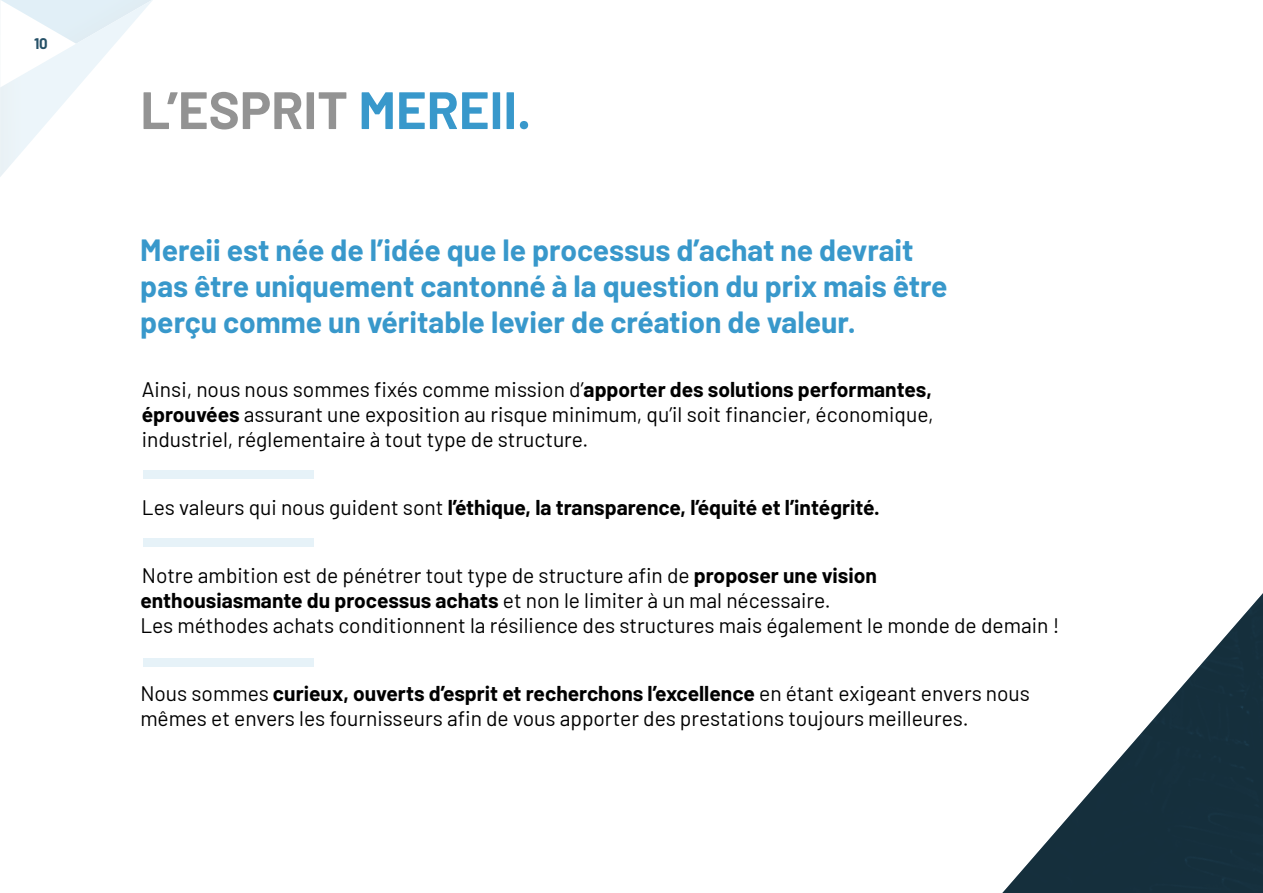
<style>
.page{position:relative;width:1263px;height:893px;background:#fff}
.page>*{position:absolute;margin:0;border:0;box-sizing:border-box;transform-origin:0 0}
.t1{font:700 52.5px "Barlow";color:#939393}
.t2{font:700 30px/36px "Barlow";color:#3898cb}
.t3{font:21px/25.2px "Barlow";color:#000}
.t4{font:700 21px "Barlow";color:#000}
.t5{font:700 15px "Barlow";color:#255067}
.s1{color:#3898cb}
.s2{font-weight:700}
.s3{font-weight:400}
</style>
<div class="page">
<svg style="left:0;top:0;width:153px;height:177px"></svg>
<svg style="left:1002px;top:593px;width:261px;height:300px"></svg>
<div style="left:143px;top:471px;width:170px;height:8px;background:#e6f2f8"></div>
<div style="left:143px;top:539px;width:170px;height:8px;background:#e6f2f8"></div>
<div style="left:143px;top:658px;width:170px;height:8px;background:#e6f2f8"></div>
<p class="t5" style="left:34px;top:33px;width:15px">10</p>
<h1 class="t1" style="left:140px;top:71px;width:392px">L’ESPRIT <span class="s1">MEREII.</span></h1>
<h2 class="t2" style="left:140px;top:230px;width:809px">Mereii est née de l’idée que le processus d’achat ne devrait pas être uniquement cantonné à la question du prix mais être perçu comme un véritable levier de création de valeur.</h2>
<p class="t3" style="left:142px;top:375px;width:793px;text-align:justify">Ainsi, nous nous sommes fixés comme mission d’<span class="s2">apporter des solutions performantes, éprouvées</span> assurant une exposition au risque minimum, qu’il soit financier, économique, industriel, réglementaire à tout type de structure.</p>
<p class="t4" style="left:142px;top:492px;width:740px"><span class="s3">Les valeurs qui nous guident sont</span> l’éthique, la transparence, l’équité et l’intégrité.</p>
<p class="t3" style="left:140px;top:561px;width:920px">Notre ambition est de pénétrer tout type de structure afin de <span class="s2">proposer une vision<br>enthousiasmante du processus achats</span> et non le limiter à un mal nécessaire.<br>Les méthodes achats conditionnent la résilience des structures mais également le monde de demain !</p>
<p class="t3" style="left:140px;top:679px;width:891px">Nous sommes <span class="s2">curieux, ouverts d’esprit et recherchons l’excellence</span> en étant exigeant envers nous mêmes et envers les fournisseurs afin de vous apporter des prestations toujours meilleures.</p>
</div>
